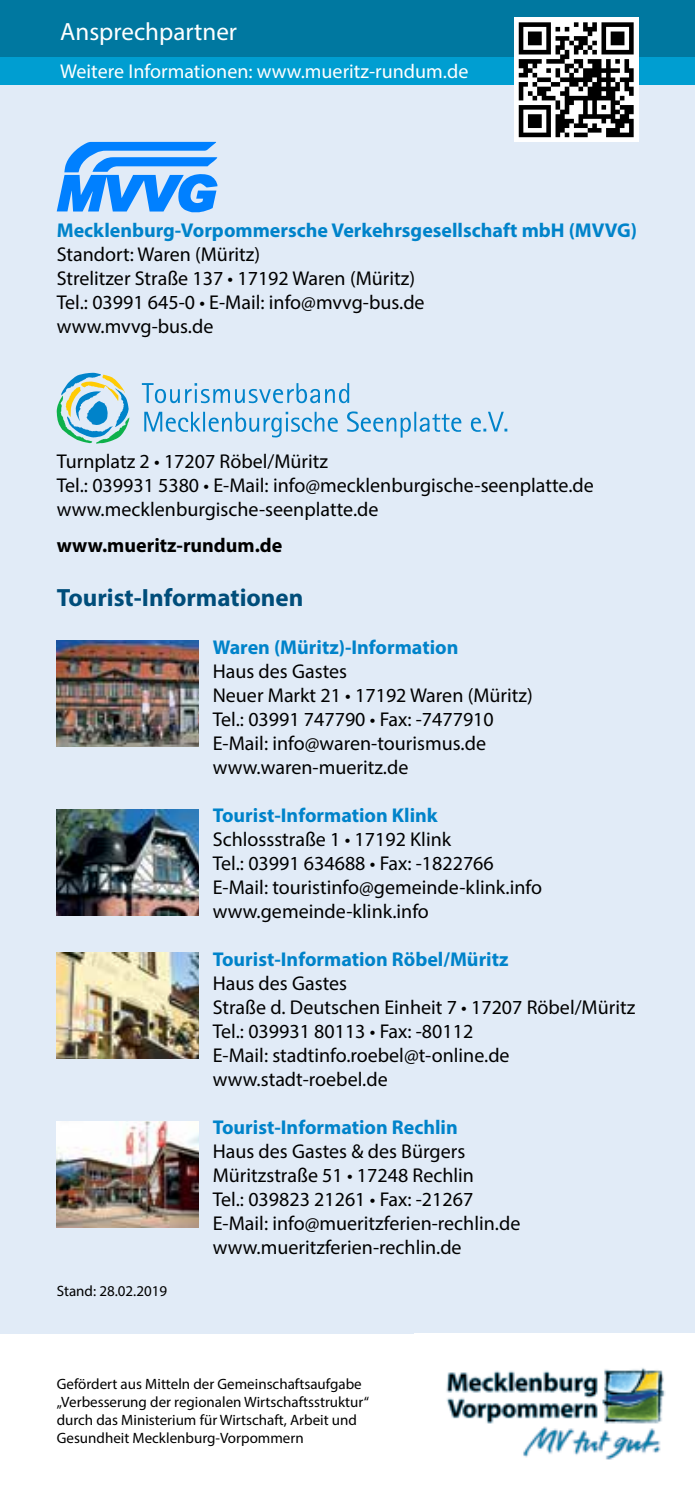
<style>
.page{position:relative;width:695px;height:1489px;background:#fff}
.page>*{position:absolute;margin:0;border:0;box-sizing:border-box;transform-origin:0 0}
.t1{font:700 25px "Myriad Pro";color:#004d7a}
.t2{font:25px "Myriad Pro";color:#fff}
.t3{font:20px/24px "Myriad Pro";color:#000}
.t4{font:700 20px "Myriad Pro";color:#0083ca}
.t5{font:20px "Myriad Pro";color:#fff}
.t6{font:700 20px "Myriad Pro";color:#000}
.t7{font:15px/18px "Myriad Pro";color:#000}
</style>
<div class="page">
<div style="left:0;top:0;width:694px;height:1332px;background:#e1ebf7"></div>
<div style="left:0;top:53px;width:694px;height:32px;background:#009ed1"></div>
<svg style="left:57px;top:142px;width:160px;height:70px"></svg>
<svg style="left:57px;top:373px;width:72px;height:70px"></svg>
<svg style="left:144px;top:411px;width:363px;height:26px"></svg>
<svg style="left:142px;top:383px;width:207px;height:20px"></svg>
<div style="left:0;top:0;width:694px;height:57px;background:#0078a0"></div>
<img style="left:414px;top:1332px;width:280px;height:128px">
<img style="left:57px;top:640px;width:141px;height:107px">
<img style="left:57px;top:809px;width:141px;height:106px">
<img style="left:57px;top:952px;width:141px;height:106px">
<img style="left:57px;top:1121px;width:141px;height:106px">
<div style="left:514px;top:18px;width:124px;height:124px;background:#fff"></div>
<svg style="left:518px;top:22px;width:115px;height:115px"></svg>
<p class="t2" style="left:60px;top:16px;width:178px">Ansprechpartner</p>
<p class="t5" style="left:60px;top:59px;width:409px">Weitere Informationen: www.mueritz-rundum.de</p>
<p class="t4" style="left:57px;top:217px;width:582px">Mecklenburg-Vorpommersche Verkehrsgesellschaft mbH (MVVG)</p>
<p class="t3" style="left:57px;top:242px;width:369px">Standort: Waren (Müritz)<br>Strelitzer Straße 137 • 17192 Waren (Müritz)<br>Tel.: 03991 645-0 • E-Mail: info@mvvg-bus.de www.mvvg-bus.de</p>
<p class="t3" style="left:57px;top:448px;width:538px">Turnplatz 2 • 17207 Röbel/Müritz<br>Tel.: 039931 5380 • E-Mail: info@mecklenburgische-seenplatte.de www.mecklenburgische-seenplatte.de</p>
<p class="t6" style="left:57px;top:532px;width:227px">www.mueritz-rundum.de</p>
<p class="t1" style="left:57px;top:581px;width:248px">Tourist-Informationen</p>
<p class="t4" style="left:213px;top:634px;width:247px">Waren (Müritz)-Information</p>
<p class="t3" style="left:213px;top:658px;width:321px">Haus des Gastes<br>Neuer Markt 21 • 17192 Waren (Müritz)<br>Tel.: 03991 747790 • Fax: -7477910<br>E-Mail: info@waren-tourismus.de www.waren-mueritz.de</p>
<p class="t4" style="left:213px;top:802px;width:226px">Tourist-Information Klink</p>
<p class="t3" style="left:213px;top:826px;width:331px">Schlossstraße 1 • 17192 Klink<br>Tel.: 03991 634688 • Fax: -1822766<br>E-Mail: touristinfo@gemeinde-klink.info www.gemeinde-klink.info</p>
<p class="t4" style="left:213px;top:946px;width:297px">Tourist-Information Röbel/Müritz</p>
<p class="t3" style="left:213px;top:970px;width:424px">Haus des Gastes<br>Straße d. Deutschen Einheit 7 • 17207 Röbel/Müritz<br>Tel.: 039931 80113 • Fax: -80112<br>E-Mail: stadtinfo.roebel@t-online.de www.stadt-roebel.de</p>
<p class="t4" style="left:213px;top:1114px;width:246px">Tourist-Information Rechlin</p>
<p class="t3" style="left:213px;top:1138px;width:309px">Haus des Gastes &amp; des Bürgers Müritzstraße 51 • 17248 Rechlin<br>Tel.: 039823 21261 • Fax: -21267<br>E-Mail: info@mueritzferien-rechlin.de www.mueritzferien-rechlin.de</p>
<p class="t7" style="left:57px;top:1281px;width:112px">Stand: 28.02.2019</p>
<p class="t7" style="left:57px;top:1374px;width:314px">Gefördert aus Mitteln der Gemeinschaftsaufgabe „Verbesserung der regionalen Wirtschaftsstruktur“ durch das Ministerium für Wirtschaft, Arbeit und Gesundheit Mecklenburg-Vorpommern</p>
</div>
